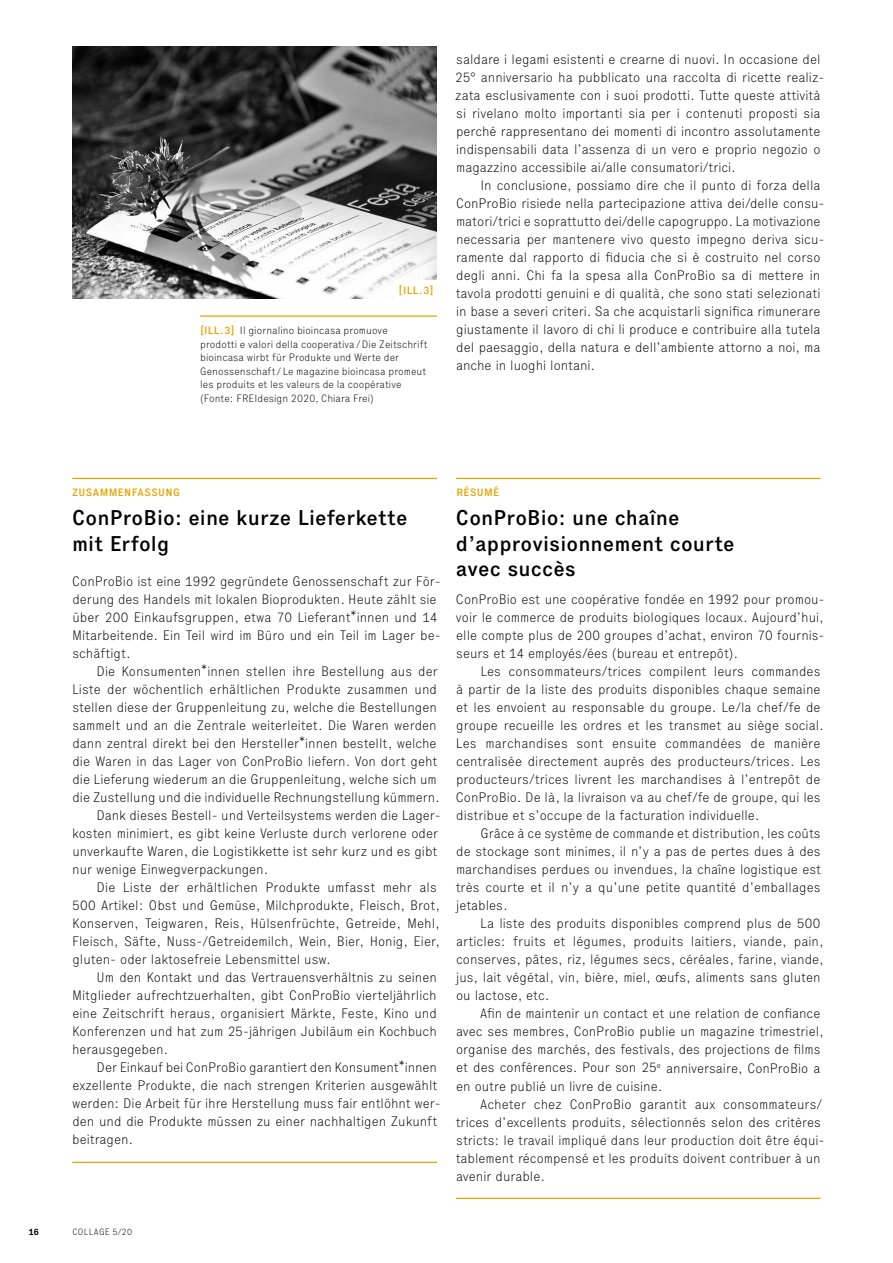
<style>
.page{position:relative;width:893px;height:1263px;background:#fff}
.page>*{position:absolute;margin:0;border:0;box-sizing:border-box;transform-origin:0 0}
.t1{font:500 21px/25.8px "Executive 65";letter-spacing:.005em;color:#000}
.t2{font:100 13.5px/18px "Executive 35";color:#000}
.t3{font:100 10.5px/13.5px "Executive 35";letter-spacing:.005em;color:#000}
.t4{font:500 10.5px "Executive 65";letter-spacing:.035em;color:#e6a300}
.t5{font:100 9px "Executive 35";letter-spacing:.04em;color:#000}
.t6{font:700 9px "Executive 75";color:#000}
.s1{font-family:"Executive 65";font-weight:500;color:#e6a300}
</style>
<div class="page">
<hr style="left:456px;top:478px;width:365px;height:1px;background:#e6a300">
<hr style="left:456px;top:1198px;width:365px;height:1px;background:#e6a300">
<hr style="left:72px;top:478px;width:365px;height:1px;background:#e6a300">
<hr style="left:72px;top:1162px;width:365px;height:1px;background:#e6a300">
<img style="left:72px;top:46px;width:365px;height:252px">
<hr style="left:200px;top:315px;width:237px;height:2px;background:#e6a300">
<div style="left:394px;top:280px;width:44px;height:19px;background:#fff"></div>
<p class="t4" style="left:399px;top:283px;width:37px">[ILL.3]</p>
<p class="t3" style="left:200px;top:323px;width:229px"><span class="s1">[ILL.3]</span> Il giornalino bioincasa promuove<br>prodotti e valori della cooperativa /Die Zeitschrift bioincasa wirbt für Produkte und Werte der Genossenschaft / Le magazine bioincasa promeut les produits et les valeurs de la coopérative (Fonte: FREIdesign 2020, Chiara Frei)</p>
<p class="t2" style="left:455px;top:50px;width:371px">saldare i legami esistenti e crearne di nuovi. In occasione del 25° anniversario ha pubblicato una raccolta di ricette realiz&shy;zata esclusivamente con i suoi prodotti. Tutte queste attività si rivelano molto importanti sia per i contenuti proposti sia perché rappresentano dei momenti di incontro assolutamente indispensabili data l’assenza di un vero e proprio negozio o magazzino accessibile ai/alle consumatori/trici.</p>
<p class="t2" style="left:456px;top:176px;width:370px;text-indent:25px">In conclusione, possiamo dire che il punto di forza della ConProBio risiede nella partecipazione attiva dei/delle consu&shy;matori/trici e soprattutto dei/delle capogruppo. La motivazione necessaria per mantenere vivo questo impegno deriva sicu&shy;ramente dal rapporto di fiducia che si è costruito nel corso degli anni. Chi fa la spesa alla ConProBio sa di mettere in tavola prodotti genuini e di qualità, che sono stati selezionati in base a severi criteri. Sa che acquistarli significa rimunerare giustamente il lavoro di chi li produce e contribuire alla tutela del paesaggio, della natura e dell’ambiente attorno a noi, ma anche in luoghi lontani.</p>
<p class="t4" style="left:72px;top:486px;width:109px">ZUSAMMENFASSUNG</p>
<h1 class="t1" style="left:72px;top:504px;width:337px">ConProBio: eine kurze Lieferkette mit Erfolg</h1>
<p class="t2" style="left:72px;top:573px;width:370px">ConProBio ist eine 1992 gegründete Genossenschaft zur För&shy;derung des Handels mit lokalen Bioprodukten. Heute zählt sie über 200 Einkaufsgruppen, etwa 70 Lieferant*innen und 14<br>Mitarbeitende. Ein Teil wird im Büro und ein Teil im Lager be&shy;schäftigt.</p>
<p class="t2" style="left:97px;top:663px;width:343px">Die Konsumenten*innen stellen ihre Bestellung aus der</p>
<p class="t2" style="left:72px;top:680px;width:366px">Liste der wöchentlich erhältlichen Produkte zusammen und</p>
<p class="t2" style="left:72px;top:698px;width:366px">stellen diese der Gruppenleitung zu, welche die Bestellungen</p>
<p class="t2" style="left:72px;top:716px;width:366px">sammelt und an die Zentrale weiterleitet. Die Waren werden</p>
<p class="t2" style="left:72px;top:734px;width:366px">dann zentral direkt bei den Hersteller*innen bestellt, welche</p>
<p class="t2" style="left:72px;top:752px;width:366px">die Waren in das Lager von ConProBio liefern. Von dort geht</p>
<p class="t2" style="left:72px;top:770px;width:366px">die Lieferung wiederum an die Gruppenleitung, welche sich um</p>
<p class="t2" style="left:72px;top:788px;width:369px">die Zustellung und die individuelle Rechnungstellung kümmern.</p>
<p class="t2" style="left:97px;top:806px;width:346px">Dank dieses Bestell- und Verteilsystems werden die Lager-</p>
<p class="t2" style="left:72px;top:824px;width:367px">kosten minimiert, es gibt keine Verluste durch verlorene oder</p>
<p class="t2" style="left:72px;top:842px;width:367px">unverkaufte Waren, die Logistikkette ist sehr kurz und es gibt</p>
<p class="t2" style="left:72px;top:860px;width:198px">nur wenige Einwegverpackungen.</p>
<p class="t2" style="left:97px;top:878px;width:342px">Die Liste der erhältlichen Produkte umfasst mehr als</p>
<p class="t2" style="left:72px;top:896px;width:370px">500 Artikel: Obst und Gemüse, Milchprodukte, Fleisch, Brot,</p>
<p class="t2" style="left:72px;top:914px;width:369px">Konserven, Teigwaren, Reis, Hülsenfrüchte, Getreide, Mehl,</p>
<p class="t2" style="left:72px;top:932px;width:370px">Fleisch, Säfte, Nuss-/Getreidemilch, Wein, Bier, Honig, Eier,</p>
<p class="t2" style="left:72px;top:950px;width:260px">gluten- oder laktosefreie Lebensmittel usw.</p>
<p class="t2" style="left:97px;top:968px;width:342px">Um den Kontakt und das Vertrauensverhältnis zu seinen</p>
<p class="t2" style="left:72px;top:986px;width:366px">Mitglieder aufrechtzuerhalten, gibt ConProBio vierteljährlich</p>
<p class="t2" style="left:72px;top:1004px;width:366px">eine Zeitschrift heraus, organisiert Märkte, Feste, Kino und</p>
<p class="t2" style="left:72px;top:1022px;width:366px">Konferenzen und hat zum 25-jährigen Jubiläum ein Kochbuch</p>
<p class="t2" style="left:72px;top:1040px;width:98px">herausgegeben.</p>
<p class="t2" style="left:97px;top:1058px;width:342px">Der Einkauf bei ConProBio garantiert den Konsument*innen</p>
<p class="t2" style="left:72px;top:1076px;width:366px">exzellente Produkte, die nach strengen Kriterien ausgewählt</p>
<p class="t2" style="left:72px;top:1094px;width:370px">werden: Die Arbeit für ihre Herstellung muss fair entlöhnt wer-</p>
<p class="t2" style="left:72px;top:1112px;width:366px">den und die Produkte müssen zu einer nachhaltigen Zukunft</p>
<p class="t2" style="left:72px;top:1130px;width:63px">beitragen.</p>
<p class="t4" style="left:456px;top:486px;width:44px">RÉSUMÉ</p>
<h1 class="t1" style="left:456px;top:504px;width:280px">ConProBio: une chaîne d’approvisionnement courte avec succès</h1>
<p class="t2" style="left:456px;top:591px;width:370px;text-align:justify">ConProBio est une coopérative fondée en 1992 pour promou&shy;voir le commerce de produits biologiques locaux. Aujourd’hui, elle compte plus de 200 groupes d’achat, environ 70 fournis&shy;seurs et 14 employés/ées (bureau et entrepôt).</p>
<p class="t2" style="left:456px;top:663px;width:370px;text-indent:24px">Les consommateurs/trices compilent leurs commandes à partir de la liste des produits disponibles chaque semaine et les envoient au responsable du groupe. Le/la chef/fe de groupe recueille les ordres et les transmet au siège social.<br>Les marchandises sont ensuite commandées de manière centralisée directement auprès des producteurs/trices. Les producteurs/trices livrent les marchandises à l’entrepôt de ConProBio. De là, la livraison va au chef/fe de groupe, qui les distribue et s’occupe de la facturation individuelle.</p>
<p class="t2" style="left:456px;top:824px;width:367px;text-align:justify;text-indent:25px">Grâce à ce système de commande et distribution, les coûts de stockage sont minimes, il n’y a pas de pertes dues à des marchandises perdues ou invendues, la chaîne logistique est très courte et il n’y a qu’une petite quantité d’emballages jetables.</p>
<p class="t2" style="left:456px;top:914px;width:369px;text-indent:24px">La liste des produits disponibles comprend plus de 500 articles: fruits et légumes, produits laitiers, viande, pain, conserves, pâtes, riz, légumes secs, céréales, farine, viande, jus, lait végétal, vin, bière, miel, œufs, aliments sans gluten ou lactose, etc.</p>
<p class="t2" style="left:456px;top:1004px;width:369px;text-indent:24px">Afin de maintenir un contact et une relation de confiance avec ses membres, ConProBio publie un magazine trimestriel, organise des marchés, des festivals, des projections de films et des conférences. Pour son 25<sup>e</sup> anniversaire, ConProBio a en outre publié un livre de cuisine.</p>
<p class="t2" style="left:456px;top:1095px;width:370px;text-indent:24px">Acheter chez ConProBio garantit aux consommateurs/ trices d’excellents produits, sélectionnés selon des critères stricts: le travail impliqué dans leur production doit être équi&shy;tablement récompensé et les produits doivent contribuer à un avenir durable.</p>
<p class="t6" style="left:28px;top:1225px;width:12px">16</p>
<p class="t5" style="left:72px;top:1226px;width:61px">COLLAGE 5/20</p>
</div>
